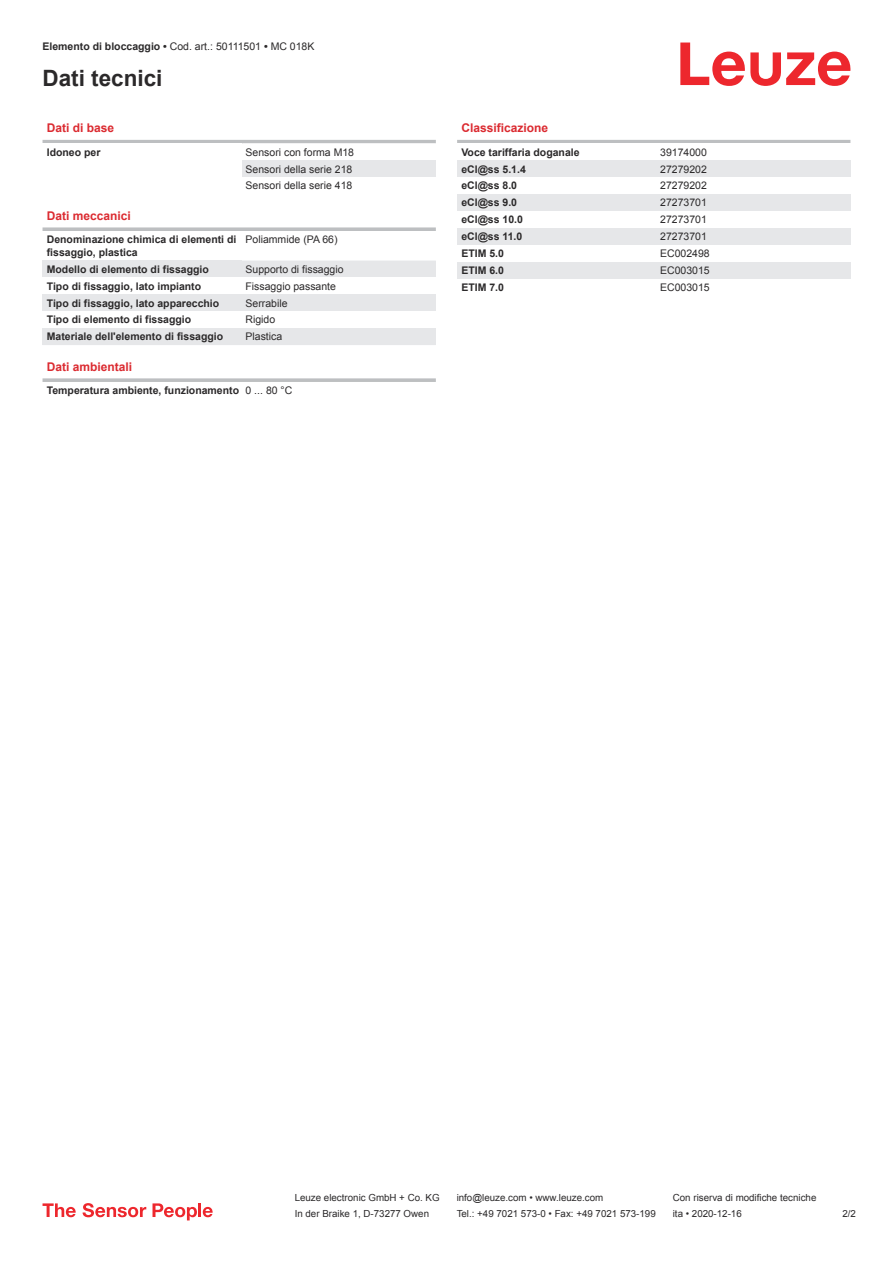
<style>
.page{position:relative;width:893px;height:1263px;background:#fff}
.page>*{position:absolute;margin:0;border:0;box-sizing:border-box;transform-origin:0 0}
.t1{font:700 22.5px "Arial";color:#2b292a}
.t2{font:700 12px "Arial";color:#db2a30}
.t3{font:700 10.5px/12.6px "Arial";color:#2b292a}
.t4{font:10.5px/17px "Arial";color:#2b292a}
.t5{font:9.75px "Arial";color:#2b292a}
.s1{font-weight:700}
.s2{font-weight:400}
</style>
<div class="page">
<svg style="left:680px;top:43px;width:170px;height:43px"></svg>
<hr style="left:43px;top:140px;width:393px;height:3px;background:#bdbfc1">
<svg style="left:242px;top:143px;width:194px;height:1px"></svg>
<div style="left:242px;top:160px;width:194px;height:17px;background:#e6e7e9"></div>
<svg style="left:43px;top:227px;width:393px;height:4px;background:#c4c6c8"></svg>
<div style="left:43px;top:261px;width:199px;height:16px;background:#e6e7e9"></div>
<div style="left:242px;top:261px;width:194px;height:16px;background:#e6e7e9"></div>
<div style="left:43px;top:294px;width:199px;height:17px;background:#e6e7e9"></div>
<div style="left:242px;top:294px;width:194px;height:17px;background:#e6e7e9"></div>
<div style="left:43px;top:328px;width:199px;height:17px;background:#e6e7e9"></div>
<div style="left:242px;top:328px;width:194px;height:17px;background:#e6e7e9"></div>
<svg style="left:43px;top:378px;width:393px;height:4px;background:#c3c5c7"></svg>
<hr style="left:457px;top:140px;width:393px;height:3px;background:#bdbfc1">
<div style="left:457px;top:160px;width:200px;height:17px;background:#e6e7e9"></div>
<div style="left:657px;top:160px;width:193px;height:17px;background:#e6e7e9"></div>
<div style="left:457px;top:194px;width:200px;height:17px;background:#e6e7e9"></div>
<div style="left:657px;top:194px;width:193px;height:17px;background:#e6e7e9"></div>
<div style="left:457px;top:228px;width:200px;height:17px;background:#e6e7e9"></div>
<div style="left:657px;top:228px;width:193px;height:17px;background:#e6e7e9"></div>
<div style="left:457px;top:262px;width:200px;height:17px;background:#e6e7e9"></div>
<div style="left:657px;top:262px;width:193px;height:17px;background:#e6e7e9"></div>
<svg style="left:43px;top:1203px;width:33px;height:14px"></svg>
<svg style="left:83px;top:1203px;width:63px;height:14px"></svg>
<svg style="left:153px;top:1203px;width:44px;height:17px"></svg>
<hr style="left:198px;top:1203px;width:3px;height:14px;background:#ed272d">
<svg style="left:203px;top:1207px;width:10px;height:10px"></svg>
<p class="t4" style="left:43px;top:39px;width:273px"><span class="s1">Elemento di bloccaggio •</span> Cod. art.: 50111501 <span class="s1">•</span> MC 018K</p>
<h1 class="t1" style="left:43px;top:70px;width:122px">Dati tecnici</h1>
<p class="t2" style="left:47px;top:123px;width:69px">Dati di base</p>
<p class="t3" style="left:47px;top:147px;width:55px">Idoneo per</p>
<p class="t4" style="left:246px;top:144px;width:110px">Sensori con forma M18<br>Sensori della serie 218<br>Sensori della serie 418</p>
<p class="t2" style="left:47px;top:211px;width:86px">Dati meccanici</p>
<p class="t3" style="left:47px;top:234px;width:191px">Denominazione chimica di elementi di fissaggio, plastica</p>
<p class="t4" style="left:246px;top:232px;width:94px">Poliammide (PA 66)</p>
<p class="t3" style="left:47px;top:264px;width:164px">Modello di elemento di fissaggio</p>
<p class="t4" style="left:246px;top:262px;width:100px">Supporto di fissaggio</p>
<p class="t3" style="left:47px;top:281px;width:156px">Tipo di fissaggio, lato impianto</p>
<p class="t4" style="left:246px;top:278px;width:92px">Fissaggio passante</p>
<p class="t3" style="left:47px;top:298px;width:174px">Tipo di fissaggio, lato apparecchio</p>
<p class="t4" style="left:246px;top:295px;width:44px">Serrabile</p>
<p class="t3" style="left:47px;top:314px;width:146px">Tipo di elemento di fissaggio</p>
<p class="t4" style="left:246px;top:312px;width:31px">Rigido</p>
<p class="t3" style="left:47px;top:331px;width:178px">Materiale dell'elemento di fissaggio</p>
<p class="t4" style="left:246px;top:329px;width:38px">Plastica</p>
<p class="t2" style="left:47px;top:362px;width:87px">Dati ambientali</p>
<p class="t3" style="left:47px;top:385px;width:247px">Temperatura ambiente, funzionamento <span class="s2">0 ... 80 °C</span></p>
<p class="t2" style="left:461px;top:123px;width:88px">Classificazione</p>
<p class="t3" style="left:461px;top:147px;width:120px">Voce tariffaria doganale</p>
<p class="t4" style="left:660px;top:144px;width:48px">39174000</p>
<p class="t3" style="left:461px;top:164px;width:66px">eCl@ss 5.1.4</p>
<p class="t4" style="left:660px;top:161px;width:48px">27279202</p>
<p class="t3" style="left:461px;top:180px;width:57px">eCl@ss 8.0</p>
<p class="t4" style="left:660px;top:178px;width:48px">27279202</p>
<p class="t3" style="left:461px;top:197px;width:57px">eCl@ss 9.0</p>
<p class="t4" style="left:660px;top:195px;width:48px">27273701</p>
<p class="t3" style="left:461px;top:214px;width:63px">eCl@ss 10.0</p>
<p class="t4" style="left:660px;top:212px;width:48px">27273701</p>
<p class="t3" style="left:461px;top:231px;width:63px">eCl@ss 11.0</p>
<p class="t4" style="left:660px;top:229px;width:48px">27273701</p>
<p class="t3" style="left:461px;top:248px;width:44px">ETIM 5.0</p>
<p class="t4" style="left:660px;top:246px;width:51px">EC002498</p>
<p class="t3" style="left:461px;top:265px;width:44px">ETIM 6.0</p>
<p class="t4" style="left:660px;top:263px;width:51px">EC003015</p>
<p class="t3" style="left:461px;top:282px;width:44px">ETIM 7.0</p>
<p class="t4" style="left:660px;top:280px;width:51px">EC003015</p>
<p class="t5" style="left:295px;top:1194px;width:146px">Leuze electronic GmbH + Co. KG</p>
<p class="t5" style="left:457px;top:1194px;width:148px">info@leuze.com • www.leuze.com</p>
<p class="t5" style="left:673px;top:1194px;width:145px">Con riserva di modifiche tecniche</p>
<p class="t5" style="left:295px;top:1210px;width:136px">In der Braike 1, D-73277 Owen</p>
<p class="t5" style="left:457px;top:1210px;width:201px">Tel.: +49 7021 573-0 • Fax: +49 7021 573-199</p>
<p class="t5" style="left:673px;top:1210px;width:70px">ita • 2020-12-16</p>
<p class="t5" style="left:842px;top:1210px;width:15px">2 /2</p>
</div>
